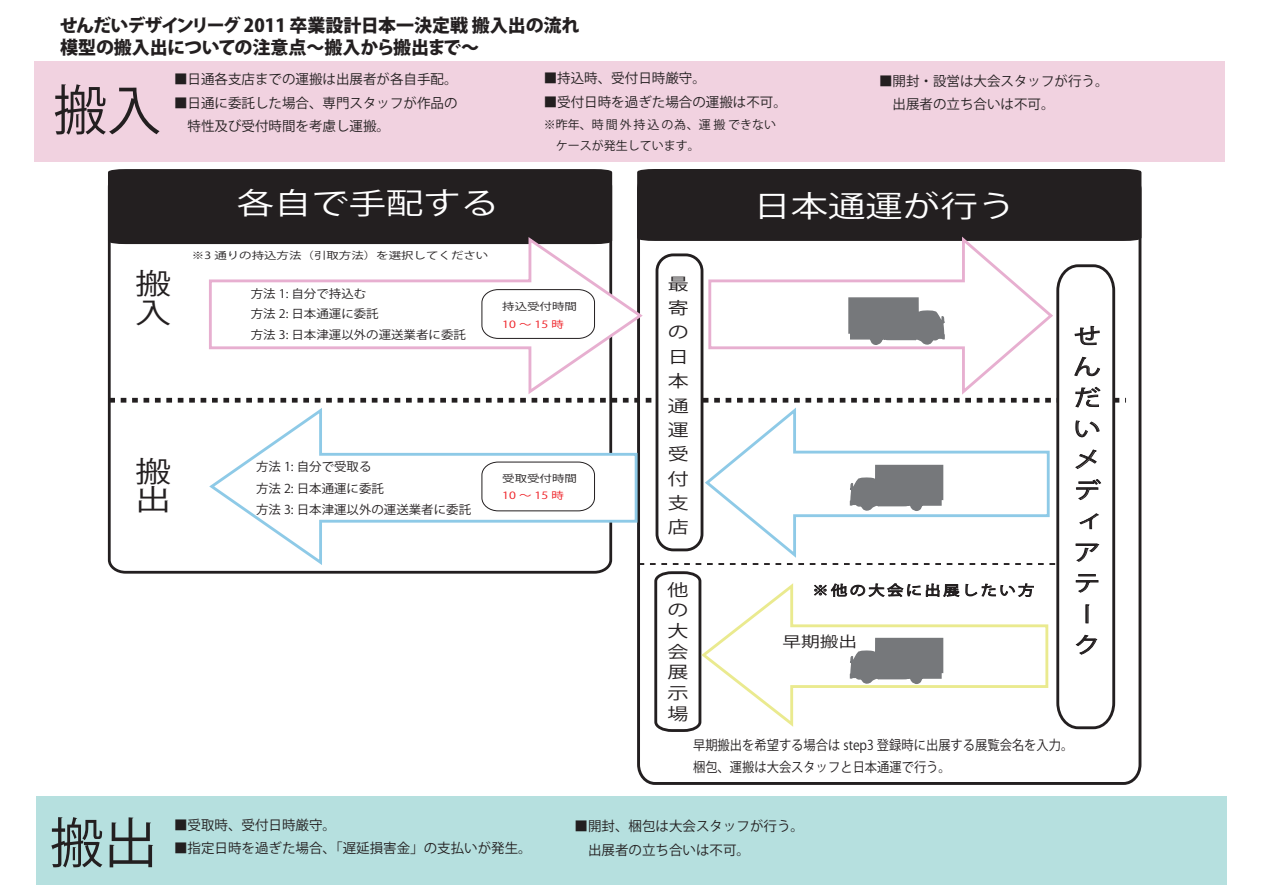
<style>
.page{position:relative;width:1263px;height:893px;background:#fff}
.page>*{position:absolute;margin:0;border:0;box-sizing:border-box;transform-origin:0 0}
.t1{font:54px "Koz Go Pro";color:#231f20}
.t2{font:29.7px "Koz Go Pro";color:#fff;scale:1.26 1}
.t3{font:28.65px/28.7px "Koz Go Pro";color:#231f20;scale:1.26 1}
.t4{font:21.45px/30.9px "Koz Go Pro";color:#231f20;scale:1.26 1}
.t5{font:800 18px/21.6px "Koz Go Pro";letter-spacing:-.01em;color:#231f20}
.t6{font:16.65px/24.3px "Koz Go Pro";color:#231f20;text-align:justify;scale:1.26 1}
.t7{font:14.85px "Koz Go Pro";color:#231f20;scale:1.26 1}
.t8{font:13.5px/23.7px "Koz Go Pro";color:#231f20}
.t9{font:13.5px/22.2px "Koz Go Pro";color:#231f20;scale:.91 1}
.t10{font:13.5px "Koz Go Pro";letter-spacing:.16em;color:#231f20;scale:1.19 1}
.t11{font:12.15px/21.3px "Koz Go Pro";color:#231f20}
.t12{font:12px/21px "Koz Go Pro";color:#231f20}
.t13{font:11.7px/20.5px "Koz Go Pro";color:#231f20;scale:1.06 1}
.t14{font:9.9px "Koz Go Pro";color:#231f20;scale:1.26 1}
.t15{font:9.9px "Koz Go Pro";color:#ee1d23;scale:1.26 1}
</style>
<div class="page">
<div style="left:36px;top:797px;width:1191px;height:88px;background:#b6e0df"></div>
<div style="left:34px;top:61px;width:1190px;height:101px;background:#f1d2e0"></div>
<div style="left:107px;top:169px;width:506px;height:76px;background:#231f20"></div>
<svg style="left:637px;top:242px;width:505px;height:543px"></svg>
<div style="left:637px;top:169px;width:505px;height:73px;background:#231f20"></div>
<svg style="left:207px;top:234px;width:438px;height:29px"></svg>
<svg style="left:707px;top:233px;width:348px;height:30px"></svg>
<svg style="left:109px;top:263px;width:1017px;height:470px"></svg>
<h3 class="t5" style="left:60px;top:16px;width:521px">せんだいデザインリーグ 2011 卒業設計日本一決定戦 搬入出の流れ模型の搬入出についての注意点～搬入から搬出まで～</h3>
<h1 class="t1" style="left:53px;top:75px;width:109px">搬入</h1>
<p class="t8" style="left:544px;top:67px;width:163px">■持込時、受付日時厳守。</p>
<p class="t8" style="left:544px;top:90px;width:244px">■受付日時を過ぎた場合の運搬は不可。</p>
<p class="t12" style="left:544px;top:115px;width:234px">※昨年、時間外持込の為、運搬できない　ケースが発生しています。</p>
<p class="t8" style="left:174px;top:68px;width:285px">■日通各支店までの運搬は出展者が各自手配。</p>
<p class="t8" style="left:174px;top:91px;width:285px">■日通に委託した場合、専門スタッフが作品の　特性及び受付時間を考慮し運搬。</p>
<p class="t8" style="left:879px;top:69px;width:231px">■開封・設営は大会スタッフが行う。　出展者の立ち合いは不可。</p>
<h3 class="t3" style="left:135px;top:270px;width:29px">搬入</h3>
<h2 class="t2" style="left:237px;top:184px;width:209px">各自で手配する</h2>
<p class="t14" style="left:192px;top:249px;width:237px">※3 通りの持込方法（引取方法）を選択してください</p>
<p class="t13" style="left:251px;top:283px;width:204px">方法 1: 自分で持込む<br>方法 2: 日本通運に委託<br>方法 3: 日本津運以外の運送業者に委託</p>
<p class="t14" style="left:502px;top:300px;width:61px">持込受付時間</p>
<p class="t15" style="left:502px;top:317px;width:50px">10～15時</p>
<h3 class="t3" style="left:135px;top:458px;width:29px">搬出</h3>
<p class="t11" style="left:256px;top:456px;width:217px">方法 1: 自分で受取る<br>方法 2: 日本通運に委託<br>方法 3: 日本津運以外の運送業者に委託</p>
<p class="t14" style="left:502px;top:471px;width:61px">受取受付時間</p>
<p class="t15" style="left:502px;top:489px;width:50px">10～15時</p>
<h2 class="t2" style="left:753px;top:187px;width:209px">日本通運が行う</h2>
<p class="t6" style="left:668px;top:272px;width:18px;text-align:left">最寄の日本通運受付支店</p>
<p class="t6" style="left:668px;top:580px;width:18px;line-height:20.7px">他の大会展示場</p>
<p class="t10" style="left:812px;top:582px;width:188px">※他の大会に出展したい方</p>
<p class="t7" style="left:782px;top:632px;width:61px">早期搬出</p>
<p class="t9" style="left:693px;top:734px;width:419px">早期搬出を希望する場合は step3 登録時に出展する展覧会名を入力。梱包、運搬は大会スタッフと日本通運で行う。</p>
<h3 class="t4" style="left:1073px;top:321px;width:23px">せんだいメディアテーク</h3>
<h1 class="t1" style="left:50px;top:808px;width:109px">搬出</h1>
<p class="t8" style="left:174px;top:813px;width:163px">■受取時、受付日時厳守。</p>
<p class="t8" style="left:174px;top:837px;width:359px">■指定日時を過ぎた場合、「遅延損害金」の支払いが発生。</p>
<p class="t8" style="left:574px;top:815px;width:231px">■開封、梱包は大会スタッフが行う。　出展者の立ち合いは不可。</p>
</div>
